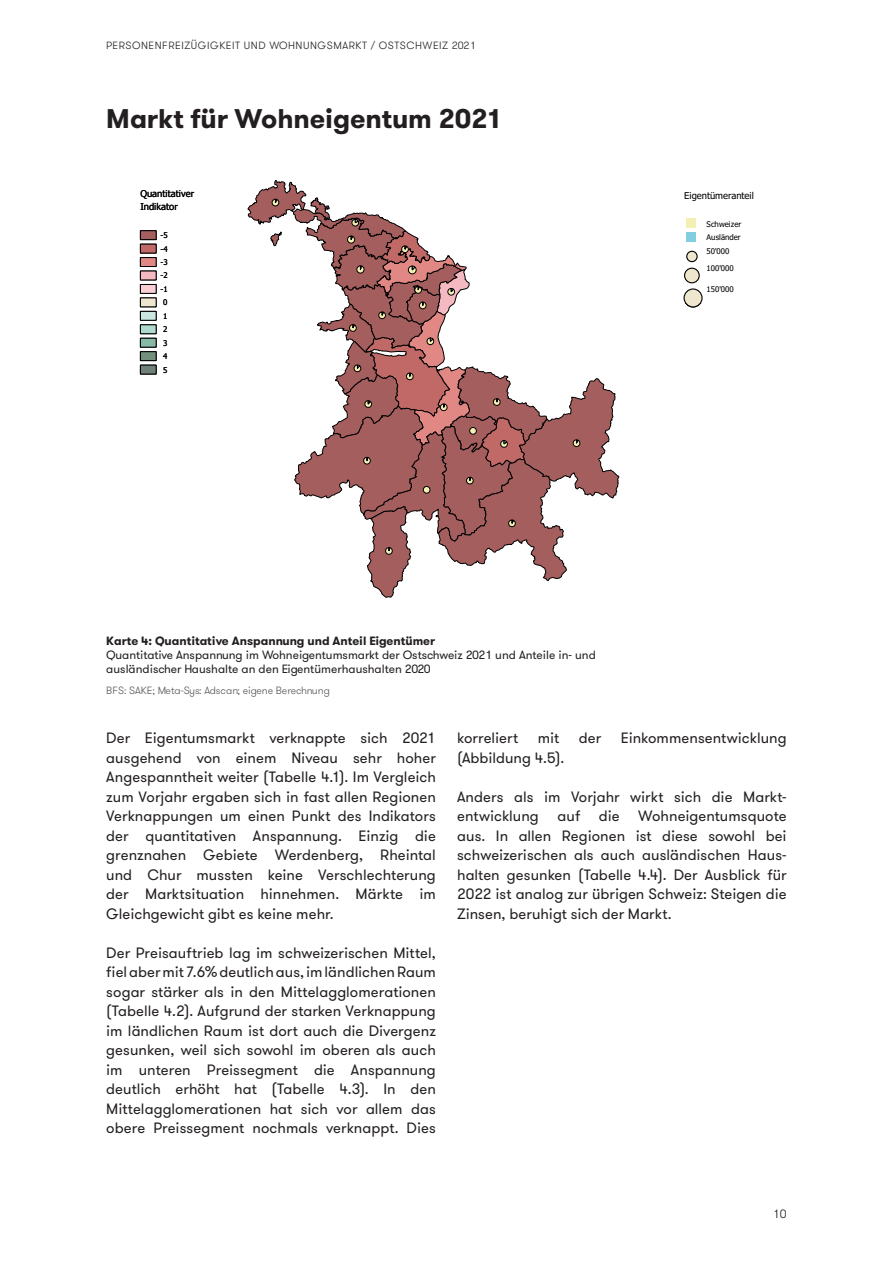
<style>
.page{position:relative;width:893px;height:1263px;background:#fff}
.page>*{position:absolute;margin:0;border:0;box-sizing:border-box;transform-origin:0 0}
.Titel{font:700 27px "GT Walsheim";letter-spacing:-.005em;color:#231f20}
.Lauftext{font:15px/19.5px "GT Walsheim";color:#231f20;text-align:justify}
.Bildlegende{font:12px/14.4px "GT Walsheim";color:#231f20}
.Bildlegende-2{font:700 12px "GT Walsheim";color:#231f20}
.t1{font:300 12px "GT Walsheim";color:#231f20}
.t2{font:300 10.5px "GT Walsheim";letter-spacing:.05em;color:#231f20}
.Bildquelle{font:300 10.5px "GT Walsheim";color:#57585a}
.t3{font:9.45px/13.6px "Tahoma";color:#000}
.t4{font:7.8px/13.5px "Tahoma";letter-spacing:-.005em;color:#000;text-align:center}
</style>
<div class="page">
<svg style="left:247px;top:180px;width:372px;height:418px"></svg>
<div style="left:140px;top:230px;width:16px;height:10px;background:#a45e5e;border:1px solid #000"></div>
<div style="left:140px;top:244px;width:16px;height:9px;background:#c16966"></div>
<div style="left:140px;top:257px;width:16px;height:10px;background:#e18885;border:1px solid #000"></div>
<div style="left:140px;top:271px;width:16px;height:9px;background:#f5bac1"></div>
<div style="left:140px;top:284px;width:16px;height:10px;background:#f8ced2;border:1px solid #000"></div>
<div style="left:140px;top:298px;width:16px;height:9px;background:#eee7cd"></div>
<div style="left:140px;top:311px;width:16px;height:10px;background:#cbe6df;border:1px solid #000"></div>
<div style="left:140px;top:324px;width:16px;height:10px;background:#afd9cf;border:1px solid #000"></div>
<div style="left:140px;top:338px;width:16px;height:9px;background:#86baa5;border:1px solid #000"></div>
<div style="left:140px;top:351px;width:16px;height:10px;background:#758f7e;border:1px solid #000"></div>
<div style="left:140px;top:365px;width:16px;height:9px;background:#718078;border:1px solid #000"></div>
<svg style="left:686px;top:219px;width:9px;height:22px"></svg>
<div style="left:687px;top:251px;width:10px;height:11px;background:#eee7cd;border-radius:50%"></div>
<div style="left:686px;top:251px;width:12px;height:11px;border:1px solid #000;border-radius:50%"></div>
<div style="left:685px;top:268px;width:14px;height:15px;background:#eee7cd;border-radius:50%"></div>
<div style="left:684px;top:268px;width:16px;height:15px;border:1px solid #000;border-radius:50%"></div>
<div style="left:684px;top:289px;width:18px;height:18px;background:#eee7cd;border-radius:50%"></div>
<div style="left:683px;top:288px;width:20px;height:19px;border:1px solid #000;border-radius:50%"></div>
<p class="t2" style="left:106px;top:39px;width:371px">PERSONENFREIZÜGIGKEIT UND WOHNUNGSMARKT / OSTSCHWEIZ 2021</p>
<p class="Titel" style="left:106px;top:101px;width:398px">Markt für Wohneigentum 2021</p>
<p class="t3" style="left:140px;top:187px;width:55px">Quantitativer<br>Indikator</p>
<p class="t4" style="left:161px;top:229px;width:9px">-5 -4 -3 -2 -1<br>0<br>1<br>2<br>3<br>4<br>5</p>
<p class="t3" style="left:684px;top:189px;width:71px">Eigentümeranteil</p>
<p class="t4" style="left:706px;top:218px;width:36px;text-align:justify">Schweizer Ausländer 50'000</p>
<p class="t4" style="left:706px;top:262px;width:29px">100'000</p>
<p class="t4" style="left:706px;top:283px;width:29px">150'000</p>
<p class="Bildlegende-2" style="left:106px;top:633px;width:330px">Karte 4: Quantitative Anspannung und Anteil Eigentümer</p>
<p class="Bildlegende" style="left:106px;top:647px;width:491px">Quantitative Anspannung im Wohneigentumsmarkt der Ostschweiz 2021 und Anteile in- und ausländischer Haushalte an den Eigentümerhaushalten 2020</p>
<p class="Bildquelle" style="left:106px;top:684px;width:225px">BFS: SAKE; Meta-Sys: Adscan; eigene Berechnung</p>
<p class="Lauftext" style="left:106px;top:728px;width:331px">Der Eigentumsmarkt verknappte sich 2021 ausgehend von einem Niveau sehr hoher Angespanntheit weiter (Tabelle 4.1). Im Vergleich zum Vorjahr ergaben sich in fast allen Regionen Verknappungen um einen Punkt des Indikators der quantitativen Anspannung. Einzig die grenznahen Gebiete Werdenberg, Rheintal und Chur mussten keine Verschlechterung der Marktsituation hinnehmen. Märkte im Gleichgewicht gibt es keine mehr.</p>
<p class="Lauftext" style="left:106px;top:943px;width:331px">Der Preisauftrieb lag im schweizerischen Mittel, fiel aber mit 7.6% deutlich aus, im ländlichen Raum sogar stärker als in den Mittelagglomerationen (Tabelle 4.2). Aufgrund der starken Verknappung im ländlichen Raum ist dort auch die Divergenz gesunken, weil sich sowohl im oberen als auch im unteren Preissegment die Anspannung deutlich erhöht hat (Tabelle 4.3). In den Mittelagglomerationen hat sich vor allem das obere Preissegment nochmals verknappt. Dies</p>
<p class="Lauftext" style="left:457px;top:728px;width:63px">korreliert</p>
<p class="Lauftext" style="left:538px;top:728px;width:23px">mit</p>
<p class="Lauftext" style="left:579px;top:728px;width:24px">der</p>
<p class="Lauftext" style="left:621px;top:728px;width:167px">Einkommensentwicklung</p>
<p class="Lauftext" style="left:457px;top:748px;width:109px">(Abbildung 4.5).</p>
<p class="Lauftext" style="left:457px;top:787px;width:331px">Anders als im Vorjahr wirkt sich die Markt&shy;entwicklung auf die Wohneigentumsquote aus. In allen Regionen ist diese sowohl bei schweizerischen als auch ausländischen Haus&shy;halten gesunken (Tabelle 4.4). Der Ausblick für 2022 ist analog zur übrigen Schweiz: Steigen die Zinsen, beruhigt sich der Markt.</p>
<p class="t1" style="left:773px;top:1206px;width:15px">10</p>
</div>
